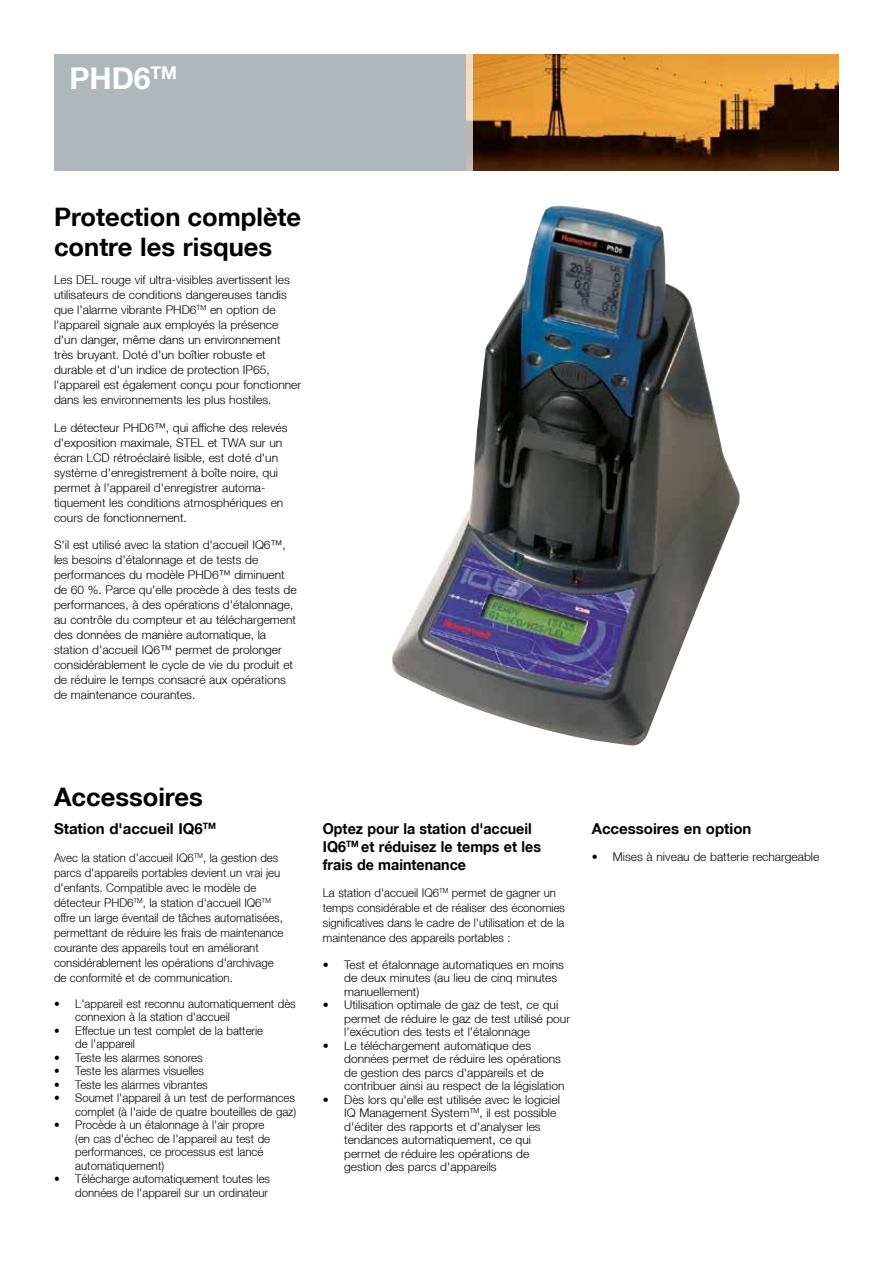
<style>
.page{position:relative;width:893px;height:1263px;background:#fff}
.page>*{position:absolute;margin:0;border:0;box-sizing:border-box;transform-origin:0 0}
.t1{font:700 30px "Helvetica Neue LT";color:#fff}
.t2{font:700 25.5px/30.6px "Helvetica Neue LT";color:#000}
.t3{font:700 15px/18px "Helvetica Neue LT";color:#000;scale:.95 1}
.t4{font:700 15px "Helvetica Neue LT";color:#000}
.t5{font:300 12px/15px "Helvetica Neue LT";color:#000}
.t6{font:300 12px/15px "Helvetica Neue LT";color:#000;scale:.95 1}
.s1{font-stretch:condensed}
</style>
<div class="page">
<div style="left:54px;top:54px;width:436px;height:117px;background:#b0b7bb"></div>
<img style="left:473px;top:54px;width:366px;height:117px">
<svg style="left:466px;top:54px;width:7px;height:117px"></svg>
<img style="left:392px;top:205px;width:348px;height:541px">
<h1 class="t1" style="left:69px;top:60px;width:109px">PHD6<sup>TM</sup></h1>
<h2 class="t2" style="left:54px;top:201px;width:249px">Protection complète contre les risques</h2>
<p class="t5" style="left:54px;top:272px;width:249px">Les DEL rouge vif ultra-visibles avertissent les utilisateurs de conditions dangereuses tandis que l'alarme vibrante PHD6<sup>TM</sup> en option de l'appareil signale aux employés la présence d'un danger, même dans un environnement très bruyant. Doté d'un boîtier robuste et durable et d'un indice de protection IP65, l'appareil est également conçu pour fonctionner dans les environnements les plus hostiles.</p>
<p class="t5" style="left:54px;top:420px;width:235px">Le détecteur PHD6™, qui affiche des relevés d'exposition maximale, STEL et TWA sur un écran LCD rétroéclairé lisible, est doté d'un système d'enregistrement à boîte noire, qui permet à l'appareil d'enregistrer automa&shy;tiquement les conditions atmosphériques en cours de fonctionnement.</p>
<p class="t5" style="left:54px;top:537px;width:244px">S'il est utilisé avec la station d'accueil IQ6™, les besoins d'étalonnage et de tests de performances du modèle PHD6™ diminuent de 60 %. Parce qu'elle procède à des tests de performances, à des opérations d'étalonnage, au contrôle du compteur et au téléchargement des données de manière automatique, la station d'accueil IQ6™ permet de prolonger considérablement le cycle de vie du produit et de réduire le temps consacré aux opérations de maintenance courantes.</p>
<h2 class="t2" style="left:54px;top:781px;width:150px">Accessoires</h2>
<p class="t4" style="left:54px;top:819px;width:164px">Station d'accueil IQ6<sup>TM</sup></p>
<p class="t6" style="left:54px;top:850px;width:243px">Avec la station d'accueil IQ6<sup>TM</sup>, la gestion des parcs d'appareils portables devient un vrai jeu d'enfants. Compatible avec le modèle de détecteur PHD6<sup>TM</sup>, la station d'accueil IQ6<sup>TM </sup>offre un large éventail de tâches automatisées, permettant de réduire les frais de maintenance courante des appareils tout en améliorant considérablement les opérations d'archivage de conformité et de communication.</p>
<p class="t6" style="left:75px;top:997px;width:234px;line-height:13.5px;text-indent:-21px"><span class="s1">•</span> L'appareil est reconnu automatiquement dès connexion à la station d'accueil</p>
<p class="t6" style="left:75px;top:1024px;width:199px;line-height:13.5px;text-indent:-21px"><span class="s1">•</span> Effectue un test complet de la batterie de l'appareil</p>
<p class="t6" style="left:54px;top:1050px;width:158px"><span class="s1">•</span> Teste les alarmes sonores</p>
<p class="t6" style="left:54px;top:1063px;width:159px"><span class="s1">•</span> Teste les alarmes visuelles</p>
<p class="t6" style="left:54px;top:1077px;width:163px"><span class="s1">•</span> Teste les alarmes vibrantes</p>
<p class="t6" style="left:54px;top:1091px;width:257px;line-height:13.5px;text-align:right"><span class="s1">•</span> Soumet l'appareil à un test de performances complet (à l'aide de quatre bouteilles de gaz)</p>
<p class="t6" style="left:75px;top:1118px;width:207px;line-height:13.5px;text-indent:-21px"><span class="s1">•</span> Procède à un étalonnage à l'air propre (en cas d'échec de l'appareil au test de performances, ce processus est lancé automatiquement)</p>
<p class="t6" style="left:54px;top:1172px;width:229px;line-height:13.5px;text-align:right"><span class="s1">•</span> Télécharge automatiquement toutes les données de l'appareil sur un ordinateur</p>
<p class="t3" style="left:323px;top:819px;width:231px">Optez pour la station d'accueil<br>IQ6<sup>TM</sup> et réduisez le temps et les frais de maintenance</p>
<p class="t6" style="left:323px;top:885px;width:256px">La station d'accueil IQ6<sup>TM</sup> permet de gagner un temps considérable et de réaliser des économies significatives dans le cadre de l'utilisation et de la maintenance des appareils portables :</p>
<p class="t5" style="left:344px;top:957px;width:221px;line-height:13.5px;text-indent:-21px"><span class="s1">•</span> Test et étalonnage automatiques en moins de deux minutes (au lieu de cinq minutes manuellement)</p>
<p class="t5" style="left:344px;top:998px;width:227px;line-height:13.5px;text-indent:-21px"><span class="s1">•</span> Utilisation optimale de gaz de test, ce qui permet de réduire le gaz de test utilisé pour l'exécution des tests et l'étalonnage</p>
<p class="t5" style="left:344px;top:1038px;width:222px;line-height:13.5px;text-indent:-21px"><span class="s1">•</span> Le téléchargement automatique des données permet de réduire les opérations de gestion des parcs d'appareils et de contribuer ainsi au respect de la législation</p>
<p class="t5" style="left:344px;top:1092px;width:217px;line-height:13.5px;text-indent:-21px"><span class="s1">•</span> Dès lors qu'elle est utilisée avec le logiciel IQ Management System<sup>TM</sup>, il est possible d'éditer des rapports et d'analyser les tendances automatiquement, ce qui permet de réduire les opérations de gestion des parcs d'appareils</p>
<p class="t4" style="left:592px;top:819px;width:161px">Accessoires en option</p>
<p class="t5" style="left:592px;top:849px;width:229px">• Mises à niveau de batterie rechargeable</p>
</div>
